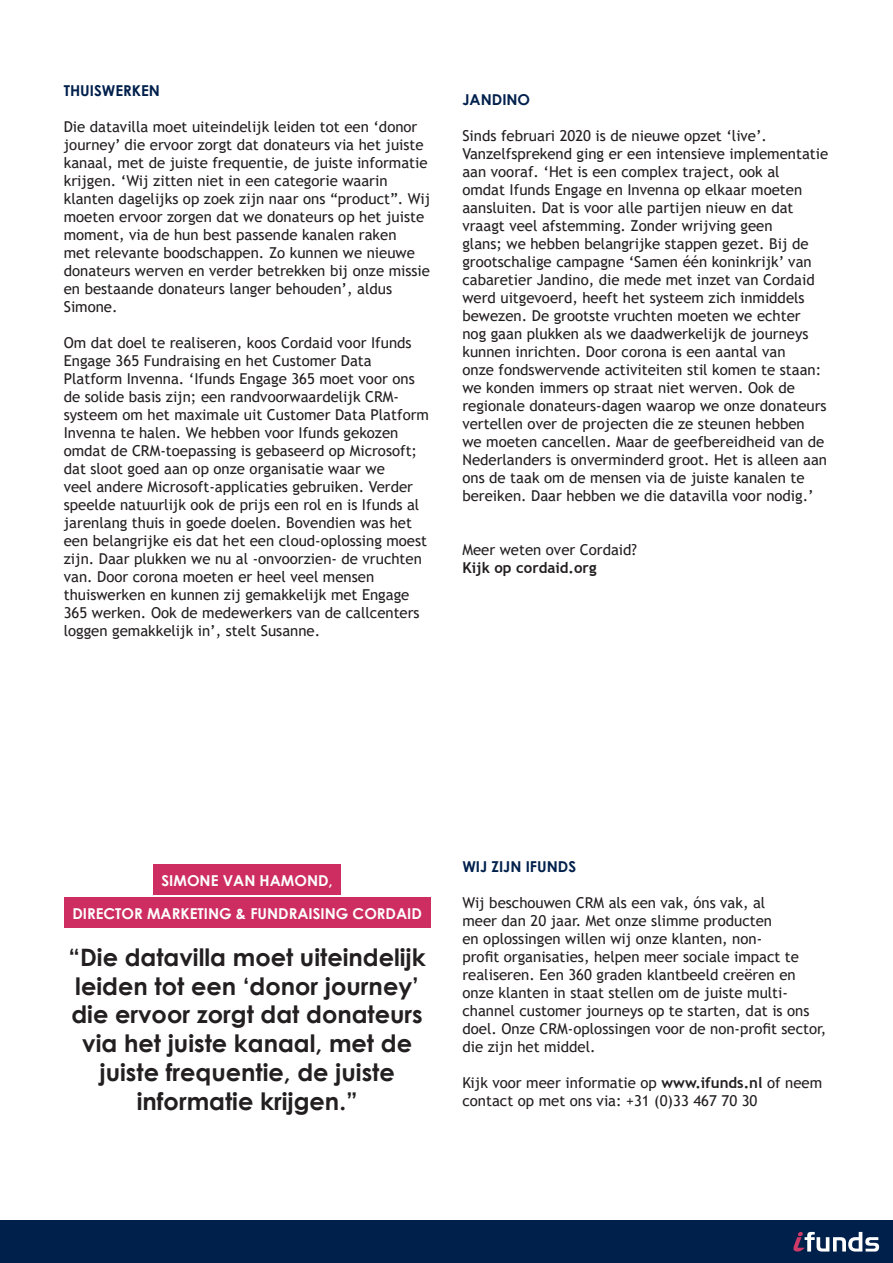
<style>
.page{position:relative;width:893px;height:1263px;background:#fff}
.page>*{position:absolute;margin:0;border:0;box-sizing:border-box;transform-origin:0 0}
.t1{font:700 24px/28.8px "Century Gothic";color:#231f20;text-align:center}
.t2{font:15px/18px "Trebuchet MS";color:#231f20}
.t3{font:700 15px "Century Gothic";color:#fdffff}
.t4{font:700 15px "Century Gothic";color:#00204c}
.s1{font-weight:700}
</style>
<div class="page">
<div style="left:0;top:1220px;width:893px;height:43px;background:#00204c"></div>
<svg style="left:793px;top:1232px;width:86px;height:19px"></svg>
<div style="left:153px;top:864px;width:187px;height:31px;background:#ce2d62"></div>
<div style="left:64px;top:897px;width:367px;height:31px;background:#ce2d62"></div>
<p class="t4" style="left:64px;top:79px;width:98px">THUISWERKEN</p>
<p class="t2" style="left:64px;top:118px;width:368px">Die datavilla moet uiteindelijk leiden tot een ‘donor journey’ die ervoor zorgt dat donateurs via het juiste kanaal, met de juiste frequentie, de juiste informatie krijgen. ‘Wij zitten niet in een categorie waarin klanten dagelijks op zoek zijn naar ons “product”. Wij moeten ervoor zorgen dat we donateurs op het juiste moment, via de hun best passende kanalen raken<br>met relevante boodschappen. Zo kunnen we nieuwe donateurs werven en verder betrekken bij onze missie en bestaande donateurs langer behouden’, aldus Simone.</p>
<p class="t2" style="left:64px;top:334px;width:367px">Om dat doel te realiseren, koos Cordaid voor Ifunds Engage 365 Fundraising en het Customer Data Platform Invenna. ‘Ifunds Engage 365 moet voor ons de solide basis zijn; een randvoorwaardelijk CRM&shy;systeem om het maximale uit Customer Data Platform Invenna te halen. We hebben voor Ifunds gekozen omdat de CRM-toepassing is gebaseerd op Microsoft; dat sloot goed aan op onze organisatie waar we<br>veel andere Microsoft-applicaties gebruiken. Verder speelde natuurlijk ook de prijs een rol en is Ifunds al jarenlang thuis in goede doelen. Bovendien was het een belangrijke eis dat het een cloud-oplossing moest zijn. Daar plukken we nu al -onvoorzien- de vruchten van. Door corona moeten er heel veel mensen thuiswerken en kunnen zij gemakkelijk met Engage 365 werken. Ook de medewerkers van de callcenters loggen gemakkelijk in’, stelt Susanne.</p>
<p class="t4" style="left:462px;top:88px;width:69px">JANDINO</p>
<p class="t2" style="left:462px;top:127px;width:367px">Sinds februari 2020 is de nieuwe opzet ‘live’.<br>Vanzelfsprekend ging er een intensieve implementatie aan vooraf. ‘Het is een complex traject, ook al<br>omdat Ifunds Engage en Invenna op elkaar moeten aansluiten. Dat is voor alle partijen nieuw en dat vraagt veel afstemming. Zonder wrijving geen<br>glans; we hebben belangrijke stappen gezet. Bij de grootschalige campagne ‘Samen één koninkrijk’ van cabaretier Jandino, die mede met inzet van Cordaid werd uitgevoerd, heeft het systeem zich inmiddels bewezen. De grootste vruchten moeten we echter<br>nog gaan plukken als we daadwerkelijk de journeys kunnen inrichten. Door corona is een aantal van<br>onze fondswervende activiteiten stil komen te staan: we konden immers op straat niet werven. Ook de regionale donateurs-dagen waarop we onze donateurs vertellen over de projecten die ze steunen hebben<br>we moeten cancellen. Maar de geefbereidheid van de Nederlanders is onverminderd groot. Het is alleen aan ons de taak om de mensen via de juiste kanalen te bereiken. Daar hebben we die datavilla voor nodig.’</p>
<p class="t2" style="left:462px;top:541px;width:176px">Meer weten over Cordaid?<br><span class="s1">Kijk op cordaid.org</span></p>
<p class="t3" style="left:162px;top:869px;width:173px">SIMONE VAN HAMOND,</p>
<p class="t3" style="left:72px;top:902px;width:351px">DIRECTOR MARKETING &amp; FUNDRAISING CORDAID</p>
<p class="t1" style="left:69px;top:941px;width:359px">“Die datavilla moet uiteindelijk leiden tot een ‘donor journey’ die ervoor zorgt dat donateurs via het juiste kanaal, met de juiste frequentie, de juiste informatie krijgen.”</p>
<p class="t4" style="left:462px;top:855px;width:115px">WIJ ZIJN IFUNDS</p>
<p class="t2" style="left:462px;top:894px;width:366px">Wij beschouwen CRM als een vak, óns vak, al<br>meer dan 20 jaar. Met onze slimme producten<br>en oplossingen willen wij onze klanten, non-<br>profit organisaties, helpen meer sociale impact te realiseren. Een 360 graden klantbeeld creëren en onze klanten in staat stellen om de juiste multi&shy;channel customer journeys op te starten, dat is ons doel. Onze CRM-oplossingen voor de non-profit sector, die zijn het middel.</p>
<p class="t2" style="left:462px;top:1074px;width:361px">Kijk voor meer informatie op <span class="s1">www.ifunds.nl</span> of neem contact op met ons via: +31 (0)33 467 70 30</p>
</div>
